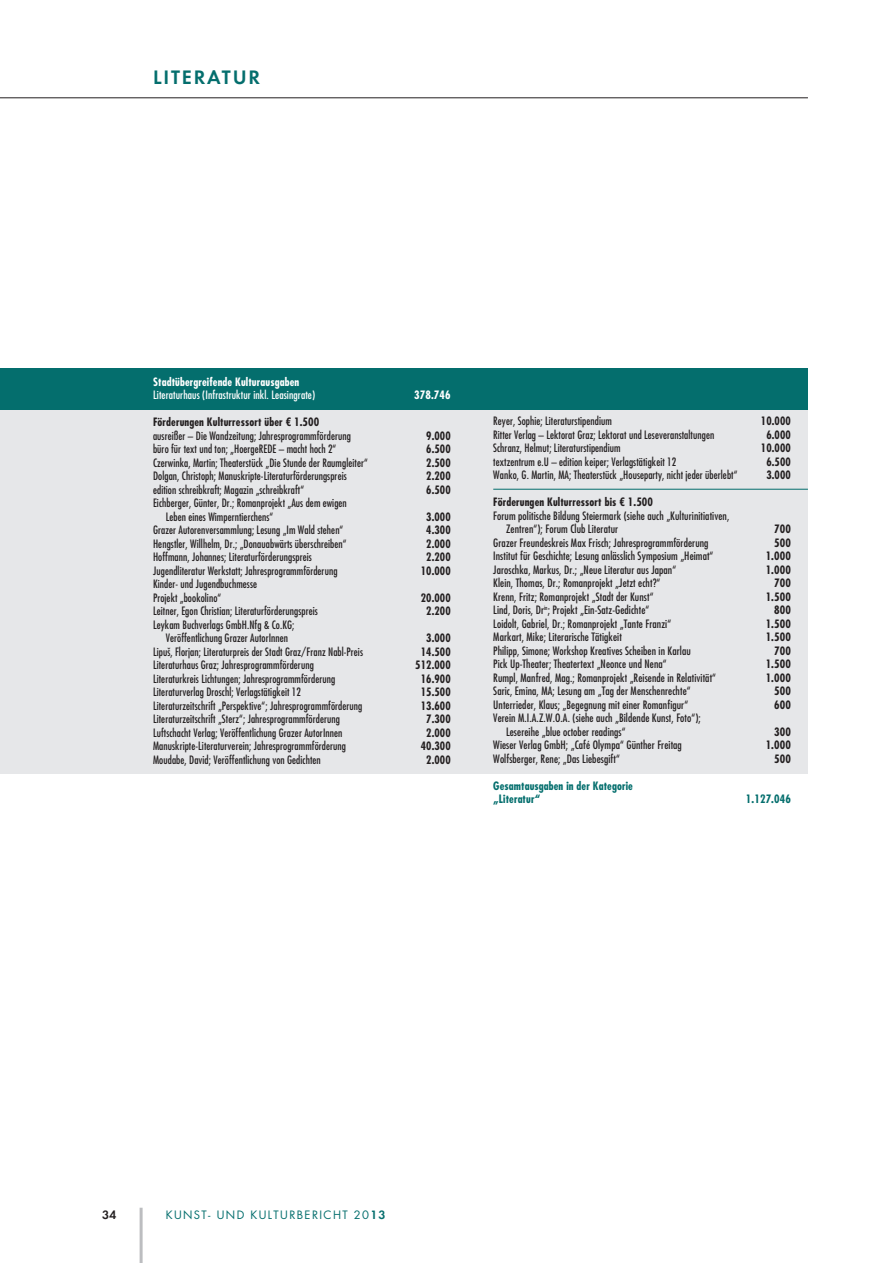
<style>
.page{position:relative;width:893px;height:1263px;background:#fff}
.page>*{position:absolute;margin:0;border:0;box-sizing:border-box;transform-origin:0 0}
.t1{font:600 20.25px "Futura T";letter-spacing:.09em;color:#046e6d}
.t2{font:600 12.6px "Futura T";color:#231f20}
.t3{font:condensed 11.25px/13.5px "Futura Std";letter-spacing:.01em;color:#231f20}
.t4{font:700 condensed 11.25px "Futura Std";letter-spacing:.01em;color:#231f20}
.t5{font:700 condensed 11.25px/13.5px "Futura Std";letter-spacing:.01em;color:#046e6d}
.t6{font:condensed 11.25px "Futura Std";letter-spacing:.01em;color:#fff}
.t7{font:700 condensed 11.25px "Futura Std";letter-spacing:.01em;color:#fff}
.t8{font:11.25px "Futura Std";letter-spacing:.125em;color:#046e6d}
.s1{font-family:"Futura T";font-weight:600;font-size:12.6px}
</style>
<div class="page">
<div style="left:0;top:373px;width:808px;height:401px;background:#e6e7e9"></div>
<div style="left:0;top:368px;width:808px;height:42px;background:#046e6d"></div>
<hr style="left:0;top:98px;width:808px;height:1px;background:#231f20">
<hr style="left:140px;top:1208px;width:3px;height:55px;background:#bcbdc0">
<hr style="left:493px;top:489px;width:315px;height:1px;background:#046e6d">
<h1 class="t1" style="left:153px;top:65px;width:109px">LITERATUR</h1>
<p class="t7" style="left:153px;top:377px;width:148px">Stadtübergreifende Kulturausgaben</p>
<p class="t6" style="left:153px;top:390px;width:164px">Literaturhaus (Infrastruktur inkl. Leasingrate)</p>
<p class="t7" style="left:414px;top:390px;width:38px">378.746</p>
<p class="t4" style="left:153px;top:417px;width:168px">Förderungen Kulturressort über € 1.500</p>
<p class="t3" style="left:153px;top:429px;width:199px">ausreißer – Die Wandzeitung; Jahresprogrammförderung</p>
<p class="t4" style="left:426px;top:431px;width:26px">9.000</p>
<p class="t3" style="left:153px;top:443px;width:185px">büro für text und ton; „HoergeREDE – macht hoch 2“</p>
<p class="t4" style="left:426px;top:444px;width:26px">6.500</p>
<p class="t3" style="left:153px;top:456px;width:216px">Czerwinka, Martin; Theaterstück „Die Stunde der Raumgleiter“</p>
<p class="t4" style="left:426px;top:458px;width:26px">2.500</p>
<p class="t3" style="left:153px;top:470px;width:195px">Dolgan, Christoph; Manuskripte-Literaturförderungspreis</p>
<p class="t4" style="left:426px;top:471px;width:26px">2.200</p>
<p class="t3" style="left:153px;top:483px;width:153px">edition schreibkraft; Magazin „schreibkraft“</p>
<p class="t4" style="left:426px;top:485px;width:26px">6.500</p>
<p class="t3" style="left:166px;top:497px;width:183px;text-indent:-13px">Eichberger, Günter, Dr.; Romanprojekt „Aus dem ewigen<br>Leben eines Wimperntierchens“</p>
<p class="t4" style="left:426px;top:512px;width:26px">3.000</p>
<p class="t3" style="left:153px;top:524px;width:192px">Grazer Autorenversammlung; Lesung „Im Wald stehen“</p>
<p class="t4" style="left:426px;top:525px;width:26px">4.300</p>
<p class="t3" style="left:153px;top:537px;width:195px">Hengstler, Willhelm, Dr.; „Donauabwärts überschreiben“</p>
<p class="t4" style="left:426px;top:539px;width:26px">2.000</p>
<p class="t3" style="left:153px;top:551px;width:160px">Hoffmann, Johannes; Literaturförderungspreis</p>
<p class="t4" style="left:426px;top:552px;width:26px">2.200</p>
<p class="t3" style="left:153px;top:564px;width:186px">Jugendliteratur Werkstatt; Jahresprogrammförderung</p>
<p class="t4" style="left:421px;top:566px;width:31px">10.000</p>
<p class="t3" style="left:153px;top:578px;width:105px">Kinder- und Jugendbuchmesse<br>Projekt „bookolino“</p>
<p class="t4" style="left:421px;top:593px;width:31px">20.000</p>
<p class="t3" style="left:153px;top:605px;width:166px">Leitner, Egon Christian; Literaturförderungspreis</p>
<p class="t4" style="left:426px;top:606px;width:26px">2.200</p>
<p class="t3" style="left:153px;top:618px;width:143px;text-align:center">Leykam Buchverlags GmbH.Nfg &amp; Co.KG;<br>Veröffentlichung Grazer AutorInnen</p>
<p class="t4" style="left:426px;top:633px;width:26px">3.000</p>
<p class="t3" style="left:153px;top:645px;width:211px">Lipuš, Florjan; Literaturpreis der Stadt Graz/Franz Nabl-Preis</p>
<p class="t4" style="left:421px;top:647px;width:31px">14.500</p>
<p class="t3" style="left:153px;top:659px;width:162px">Literaturhaus Graz; Jahresprogrammförderung</p>
<p class="t4" style="left:415px;top:660px;width:37px">512.000</p>
<p class="t3" style="left:153px;top:672px;width:184px">Literaturkreis Lichtungen; Jahresprogrammförderung</p>
<p class="t4" style="left:421px;top:674px;width:31px">16.900</p>
<p class="t3" style="left:153px;top:686px;width:149px">Literaturverlag Droschl; Verlagstätigkeit 12</p>
<p class="t4" style="left:421px;top:687px;width:31px">15.500</p>
<p class="t3" style="left:153px;top:699px;width:211px">Literaturzeitschrift „Perspektive“; Jahresprogrammförderung</p>
<p class="t4" style="left:421px;top:701px;width:31px">13.600</p>
<p class="t3" style="left:153px;top:713px;width:188px">Literaturzeitschrift „Sterz“; Jahresprogrammförderung</p>
<p class="t4" style="left:426px;top:714px;width:26px">7.300</p>
<p class="t3" style="left:153px;top:726px;width:191px">Luftschacht Verlag; Veröffentlichung Grazer AutorInnen</p>
<p class="t4" style="left:426px;top:728px;width:26px">2.000</p>
<p class="t3" style="left:153px;top:740px;width:194px">Manuskripte-Literaturverein; Jahresprogrammförderung</p>
<p class="t4" style="left:421px;top:741px;width:31px">40.300</p>
<p class="t3" style="left:153px;top:753px;width:169px">Moudabe, David; Veröffentlichung von Gedichten</p>
<p class="t4" style="left:426px;top:755px;width:26px">2.000</p>
<p class="t3" style="left:493px;top:415px;width:120px">Reyer, Sophie; Literaturstipendium</p>
<p class="t4" style="left:761px;top:416px;width:31px">10.000</p>
<p class="t3" style="left:493px;top:429px;width:223px">Ritter Verlag – Lektorat Graz; Lektorat und Leseveranstaltungen</p>
<p class="t4" style="left:766px;top:430px;width:26px">6.000</p>
<p class="t3" style="left:493px;top:442px;width:129px">Schranz, Helmut; Literaturstipendium</p>
<p class="t4" style="left:761px;top:443px;width:31px">10.000</p>
<p class="t3" style="left:493px;top:456px;width:185px">textzentrum e.U – edition keiper; Verlagstätigkeit 12</p>
<p class="t4" style="left:766px;top:457px;width:26px">6.500</p>
<p class="t3" style="left:493px;top:469px;width:246px">Wanko, G. Martin, MA; Theaterstück „Houseparty, nicht jeder überlebt“</p>
<p class="t4" style="left:766px;top:470px;width:26px">3.000</p>
<p class="t4" style="left:493px;top:497px;width:161px">Förderungen Kulturressort bis € 1.500</p>
<p class="t3" style="left:506px;top:510px;width:225px;text-indent:-13px">Forum politische Bildung Steiermark (siehe auch „Kulturinitiativen,<br>Zentren“); Forum Club Literatur</p>
<p class="t4" style="left:774px;top:524px;width:18px">700</p>
<p class="t3" style="left:493px;top:537px;width:217px">Grazer Freundeskreis Max Frisch; Jahresprogrammförderung</p>
<p class="t4" style="left:774px;top:538px;width:18px">500</p>
<p class="t3" style="left:493px;top:550px;width:222px">Institut für Geschichte; Lesung anlässlich Symposium „Heimat“</p>
<p class="t4" style="left:766px;top:551px;width:27px">1.000</p>
<p class="t3" style="left:493px;top:564px;width:185px">Jaroschka, Markus, Dr.; „Neue Literatur aus Japan“</p>
<p class="t4" style="left:766px;top:565px;width:27px">1.000</p>
<p class="t3" style="left:493px;top:577px;width:169px">Klein, Thomas, Dr.; Romanprojekt „Jetzt echt?“</p>
<p class="t4" style="left:774px;top:578px;width:18px">700</p>
<p class="t3" style="left:493px;top:591px;width:162px">Krenn, Fritz; Romanprojekt „Stadt der Kunst“</p>
<p class="t4" style="left:766px;top:592px;width:27px">1.500</p>
<p class="t3" style="left:493px;top:604px;width:158px">Lind, Doris, Dr<sup>in</sup>; Projekt „Ein-Satz-Gedichte“</p>
<p class="t4" style="left:774px;top:605px;width:18px">800</p>
<p class="t3" style="left:493px;top:618px;width:179px">Loidolt, Gabriel, Dr.; Romanprojekt „Tante Franzi“</p>
<p class="t4" style="left:766px;top:619px;width:27px">1.500</p>
<p class="t3" style="left:493px;top:631px;width:130px">Markart, Mike; Literarische Tätigkeit</p>
<p class="t4" style="left:766px;top:632px;width:27px">1.500</p>
<p class="t3" style="left:493px;top:645px;width:199px">Philipp, Simone; Workshop Kreatives Scheiben in Karlau</p>
<p class="t4" style="left:774px;top:646px;width:18px">700</p>
<p class="t3" style="left:493px;top:658px;width:175px">Pick Up-Theater; Theatertext „Neonce und Nena“</p>
<p class="t4" style="left:766px;top:659px;width:27px">1.500</p>
<p class="t3" style="left:493px;top:672px;width:224px">Rumpl, Manfred, Mag.; Romanprojekt „Reisende in Relativität“</p>
<p class="t4" style="left:766px;top:673px;width:27px">1.000</p>
<p class="t3" style="left:493px;top:685px;width:199px">Saric, Emina, MA; Lesung am „Tag der Menschenrechte“</p>
<p class="t4" style="left:774px;top:686px;width:18px">500</p>
<p class="t3" style="left:493px;top:699px;width:197px">Unterrieder, Klaus; „Begegnung mit einer Romanfigur“</p>
<p class="t4" style="left:774px;top:700px;width:18px">600</p>
<p class="t3" style="left:506px;top:712px;width:196px;text-indent:-13px">Verein M.I.A.Z.W.O.A. (siehe auch „Bildende Kunst, Foto“);<br>Lesereihe „blue october readings“</p>
<p class="t4" style="left:774px;top:727px;width:18px">300</p>
<p class="t3" style="left:493px;top:739px;width:190px">Wieser Verlag GmbH; „Café Olympa“ Günther Freitag</p>
<p class="t4" style="left:766px;top:740px;width:27px">1.000</p>
<p class="t3" style="left:493px;top:753px;width:128px">Wolfsberger, Rene; „Das Liebesgift“</p>
<p class="t4" style="left:774px;top:754px;width:18px">500</p>
<p class="t5" style="left:493px;top:780px;width:141px">Gesamtausgaben in der Kategorie „Literatur“</p>
<p class="t5" style="left:746px;top:793px;width:46px">1.127.046</p>
<p class="t2" style="left:102px;top:1207px;width:16px">34</p>
<p class="t8" style="left:166px;top:1210px;width:221px">KUNST- UND KULTURBERICHT 20<span class="s1">13</span></p>
</div>
